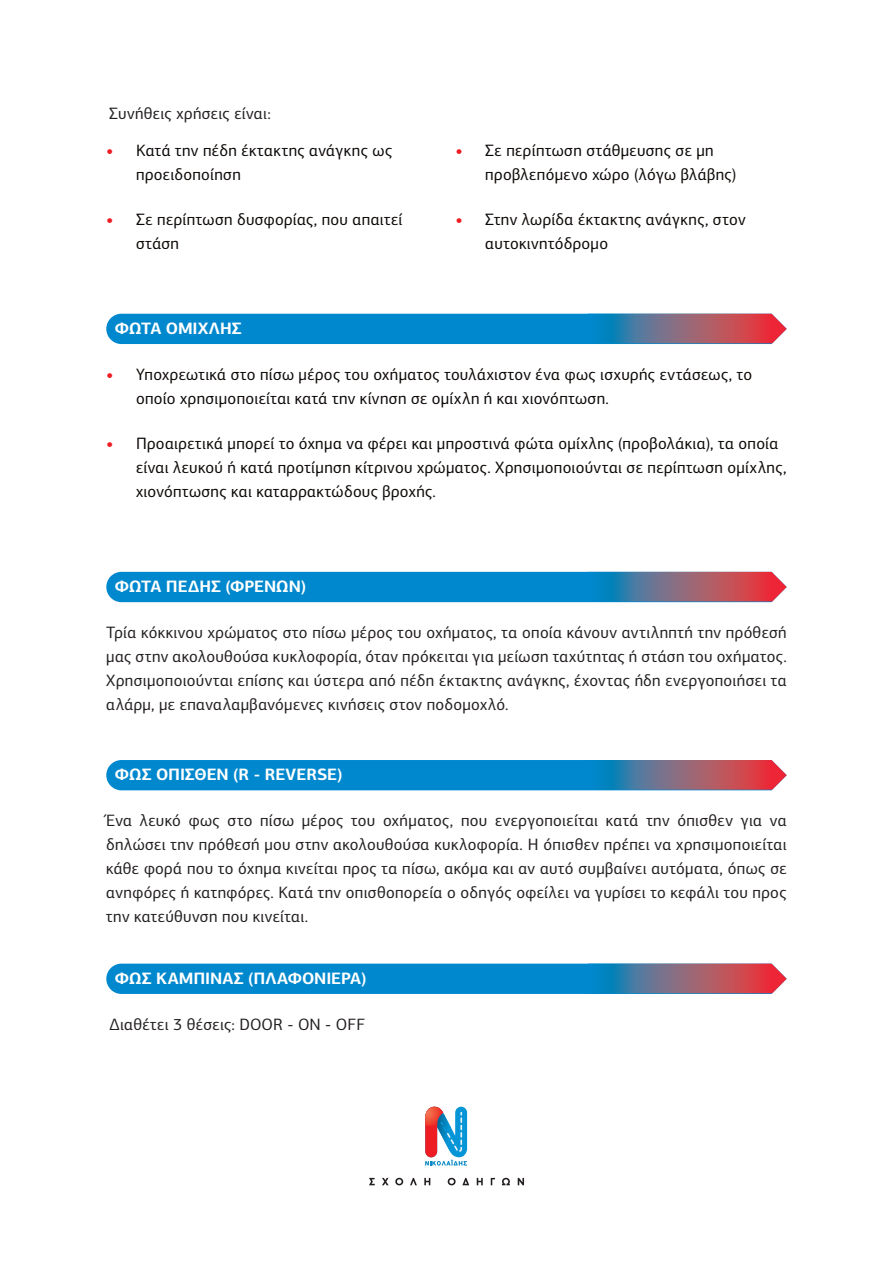
<style>
.page{position:relative;width:893px;height:1263px;background:#fff}
.page>*{position:absolute;margin:0;border:0;box-sizing:border-box;transform-origin:0 0}
.t1{font:16.5px/24px "PF Centro Sans Pro";letter-spacing:.02em;color:#231f20;text-align:justify}
.Paragraph_Style_1{font:16.5px/24px "PF Centro Sans Pro";letter-spacing:.02em;color:#0c0806}
.t2{font:700 16.5px "PF Centro Sans Pro";letter-spacing:-.005em;color:#fff}
.s1{font-weight:900;color:#ee1d23}
</style>
<div class="page">
<svg style="left:425px;top:1107px;width:42px;height:58px"></svg>
<img style="left:425px;top:1107px;width:18px;height:19px">
<svg style="left:369px;top:1178px;width:6px;height:7px"></svg>
<svg style="left:382px;top:1178px;width:7px;height:7px"></svg>
<svg style="left:395px;top:1178px;width:8px;height:7px"></svg>
<svg style="left:410px;top:1178px;width:7px;height:7px"></svg>
<svg style="left:424px;top:1178px;width:6px;height:7px"></svg>
<svg style="left:448px;top:1178px;width:8px;height:7px"></svg>
<svg style="left:462px;top:1178px;width:7px;height:7px"></svg>
<svg style="left:477px;top:1178px;width:6px;height:7px"></svg>
<svg style="left:491px;top:1178px;width:4px;height:7px"></svg>
<svg style="left:502px;top:1178px;width:8px;height:7px"></svg>
<svg style="left:518px;top:1178px;width:6px;height:7px"></svg>
<svg style="left:106px;top:314px;width:681px;height:30px;background:#2880b8"></svg>
<svg style="left:106px;top:572px;width:681px;height:30px;background:#287fb8"></svg>
<svg style="left:106px;top:760px;width:681px;height:30px;background:#287fb8"></svg>
<svg style="left:106px;top:963px;width:681px;height:31px;background:#2c82b9"></svg>
<p class="t1" style="left:109px;top:101px;width:163px">Συνήθεις χρήσεις είναι:</p>
<p class="Paragraph_Style_1" style="left:136px;top:138px;width:258px;text-indent:-30px"><span class="s1">•</span> Κατά την πέδη έκτακτης ανάγκης ως προειδοποίηση</p>
<p class="Paragraph_Style_1" style="left:136px;top:207px;width:268px;text-indent:-30px"><span class="s1">•</span> Σε περίπτωση δυσφορίας, που απαιτεί στάση</p>
<p class="t2" style="left:115px;top:318px;width:128px">ΦΩΤΑ ΟΜΙΧΛΗΣ</p>
<p class="Paragraph_Style_1" style="left:485px;top:138px;width:253px;text-indent:-30px"><span class="s1">•</span> Σε περίπτωση στάθμευσης σε μη προβλεπόμενο χώρο (λόγω βλάβης)</p>
<p class="Paragraph_Style_1" style="left:485px;top:207px;width:262px;text-indent:-30px"><span class="s1">•</span> Στην λωρίδα έκτακτης ανάγκης, στον αυτοκινητόδρομο</p>
<p class="Paragraph_Style_1" style="left:136px;top:362px;width:617px;text-indent:-30px"><span class="s1">•</span> Υποχρεωτικά στο πίσω μέρος του οχήματος τουλάχιστον ένα φως ισχυρής εντάσεως, το οποίο χρησιμοποιείται κατά την κίνηση σε ομίχλη ή και χιονόπτωση.</p>
<p class="Paragraph_Style_1" style="left:136px;top:431px;width:652px;text-indent:-30px"><span class="s1">•</span> Προαιρετικά μπορεί το όχημα να φέρει και μπροστινά φώτα ομίχλης (προβολάκια), τα οποία είναι λευκού ή κατά προτίμηση κίτρινου χρώματος. Χρησιμοποιούνται σε περίπτωση ομίχλης, χιονόπτωσης και καταρρακτώδους βροχής.</p>
<p class="t2" style="left:115px;top:576px;width:193px">ΦΩΤΑ ΠΕΔΗΣ (ΦΡΕΝΩΝ)</p>
<p class="t1" style="left:106px;top:620px;width:682px">Τρία κόκκινου χρώματος στο πίσω μέρος του οχήματος, τα οποία κάνουν αντιληπτή την πρόθεσή μας στην ακολουθούσα κυκλοφορία, όταν πρόκειται για μείωση ταχύτητας ή στάση του οχήματος.<br>Χρησιμοποιούνται επίσης και ύστερα από πέδη έκτακτης ανάγκης, έχοντας ήδη ενεργοποιήσει τα αλάρμ, με επαναλαμβανόμενες κινήσεις στον ποδομοχλό.</p>
<p class="t2" style="left:115px;top:763px;width:229px">ΦΩΣ ΟΠΙΣΘΕΝ (R - REVERSE)</p>
<p class="t1" style="left:106px;top:809px;width:682px">Ένα λευκό φως στο πίσω μέρος του οχήματος, που ενεργοποιείται κατά την όπισθεν για να δηλώσει την πρόθεσή μου στην ακολουθούσα κυκλοφορία. Η όπισθεν πρέπει να χρησιμοποιείται κάθε φορά που το όχημα κινείται προς τα πίσω, ακόμα και αν αυτό συμβαίνει αυτόματα, όπως σε ανηφόρες ή κατηφόρες. Κατά την οπισθοπορεία ο οδηγός οφείλει να γυρίσει το κεφάλι του προς την κατεύθυνση που κινείται.</p>
<p class="t2" style="left:115px;top:968px;width:253px">ΦΩΣ ΚΑΜΠΙΝΑΣ (ΠΛΑΦΟΝΙΕΡΑ)</p>
<p class="t1" style="left:109px;top:1012px;width:258px">Διαθέτει 3 θέσεις: DOOR - ΟΝ - OFF</p>
</div>
